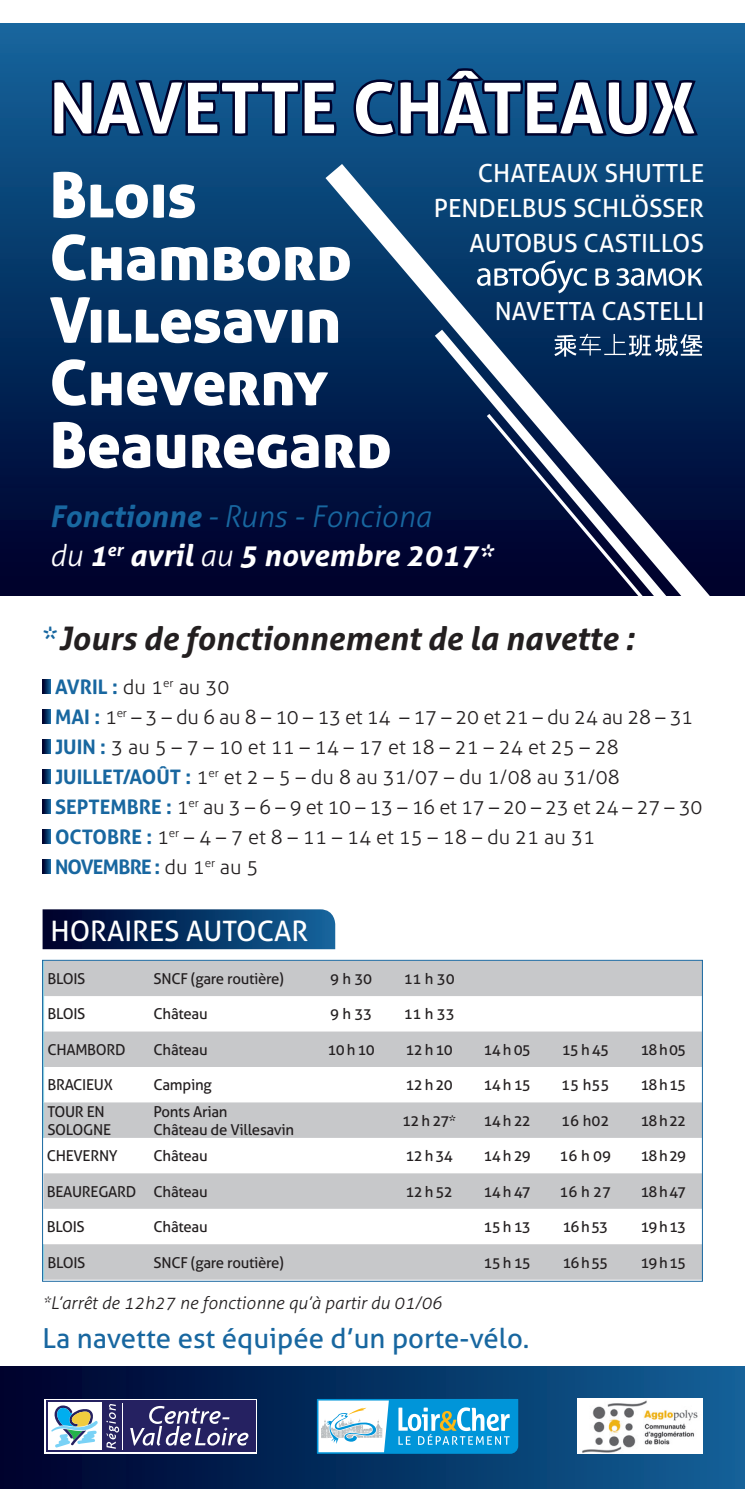
<style>
.page{position:relative;width:745px;height:1489px;background:#fff}
.page>*{position:absolute;margin:0;border:0;box-sizing:border-box;transform-origin:0 0}
.t1{font:700 70px "Aller";color:#fff}
.t2{font:62.5px "Aller Display";color:#fff}
.t3{font:italic 700 32.5px "Aller";color:#231f20}
.t4{font:italic 700 30px "Aller";color:#fff}
.t5{font:italic 300 30px "Aller";color:#1867a0}
.t6{font:28px "Aller";color:#fff}
.t7{font:27.5px "Aller";color:#1867a0}
.t8{font:25px "Aller";color:#fff}
.t9{font:300 20px "Aller";color:#231f20}
.t10{font:300 20px "Aller";letter-spacing:-.02em;color:#231f20}
.t11{font:700 20px "Aller";letter-spacing:-.04em;color:#1867a0}
.t12{font:italic 300 17.5px "Aller";color:#231f20}
.t13{font:15px/18px "Aller";letter-spacing:-.02em;color:#231f20}
.s1{font-weight:700}
.s2{font-weight:300}
.s3{font-weight:400;font-style:normal;color:#1867a0}
.s4{font-weight:700;color:#1867a0}
.s5{font-weight:300;color:#231f20}
</style>
<div class="page">
<div style="left:0;top:23px;width:744px;height:572px;background:linear-gradient(to bottom,#12659c,#000028)"></div>
<svg style="left:325px;top:164px;width:419px;height:432px;background:#133865"></svg>
<svg style="left:486px;top:414px;width:258px;height:182px"></svg>
<div style="left:0;top:1366px;width:744px;height:122px;background:linear-gradient(to right,#00002b,#126298)"></div>
<svg style="left:317px;top:1398px;width:201px;height:55px"></svg>
<svg style="left:43px;top:679px;width:7px;height:15px"></svg>
<svg style="left:43px;top:709px;width:7px;height:15px"></svg>
<svg style="left:43px;top:739px;width:7px;height:15px"></svg>
<svg style="left:43px;top:769px;width:7px;height:15px"></svg>
<svg style="left:43px;top:799px;width:7px;height:15px"></svg>
<svg style="left:43px;top:829px;width:7px;height:15px"></svg>
<svg style="left:43px;top:859px;width:7px;height:15px"></svg>
<svg style="left:48px;top:75px;width:291px;height:66px;background:#093465"></svg>
<svg style="left:350px;top:65px;width:351px;height:75px;background:#0a386b"></svg>
<img style="left:577px;top:1398px;width:125px;height:55px">
<svg style="left:43px;top:909px;width:292px;height:40px;background:#093263"></svg>
<svg style="left:44px;top:961px;width:656px;height:318px;fill:#c7c8ca"></svg>
<svg style="left:44px;top:1398px;width:212px;height:55px"></svg>
<div style="left:46px;top:1400px;width:209px;height:51px;background:#252161"></div>
<div style="left:48px;top:1402px;width:53px;height:48px;background:#fff"></div>
<svg style="left:51px;top:1405px;width:47px;height:42px"></svg>
<hr style="left:122px;top:1402px;width:1px;height:47px;background:#fff">
<svg style="left:106px;top:1404px;width:13px;height:44px"></svg>
<svg style="left:130px;top:1405px;width:118px;height:40px"></svg>
<svg style="left:476px;top:260px;width:110px;height:33px"></svg>
<svg style="left:595px;top:268px;width:13px;height:18px"></svg>
<svg style="left:616px;top:268px;width:86px;height:18px"></svg>
<svg style="left:554px;top:334px;width:148px;height:22px"></svg>
<p class="t1" style="left:49px;top:65px;width:647px">NAVETTE CHÂTEAUX</p>
<p class="t8" style="left:477px;top:158px;width:228px">CHATEAUX SHUTTLE</p>
<p class="t8" style="left:433px;top:193px;width:271px">PENDELBUS SCHLÖSSER</p>
<p class="t8" style="left:469px;top:228px;width:236px">AUTOBUS CASTILLOS</p>
<p class="t2" style="left:50px;top:155px;width:149px">Blois</p>
<p class="t2" style="left:50px;top:218px;width:303px">Chambord</p>
<p class="t2" style="left:50px;top:280px;width:293px">Villesavin</p>
<p class="t2" style="left:50px;top:343px;width:280px">Cheverny</p>
<p class="t2" style="left:50px;top:405px;width:343px">Beauregard</p>
<p class="t5" style="left:50px;top:498px;width:382px"><span class="s1">Fonctionne</span> - Runs - Fonciona</p>
<p class="t4" style="left:50px;top:536px;width:444px"><span class="s2">du</span> 1<sup>er</sup> avril <span class="s2">au</span> 5 novembre 2017*</p>
<p class="t8" style="left:494px;top:296px;width:211px">NAVETTA CASTELLI</p>
<p class="t3" style="left:43px;top:618px;width:592px"><span class="s3">*</span>Jours de fonctionnement de la navette :</p>
<p class="t9" style="left:55px;top:674px;width:176px"><span class="s4">AVRIL :</span> du 1<sup>er</sup> au 30</p>
<p class="t10" style="left:55px;top:704px;width:639px"><span class="s4">MAI :</span> 1<sup>er</sup> – 3 – du 6 au 8 – 10 – 13 et 14 – 17 – 20 et 21 – du 24 au 28 – 31</p>
<p class="t9" style="left:55px;top:734px;width:565px"><span class="s4">JUIN :</span> 3 au 5 – 7 – 10 et 11 – 14 – 17 et 18 – 21 – 24 et 25 – 28</p>
<p class="t9" style="left:55px;top:764px;width:566px"><span class="s4">JUILLET/AOÛT :</span> 1<sup>er</sup> et 2 – 5 – du 8 au 31/07 – du 1/08 au 31/08</p>
<p class="t10" style="left:55px;top:794px;width:648px"><span class="s4">SEPTEMBRE :</span> 1<sup>er</sup> au 3 – 6 – 9 et 10 – 13 – 16 et 17 – 20 – 23 et 24 – 27 – 30</p>
<p class="t9" style="left:55px;top:824px;width:541px"><span class="s4">OCTOBRE :</span> 1<sup>er</sup> – 4 – 7 et 8 – 11 – 14 et 15 – 18 – du 21 au 31</p>
<p class="t11" style="left:55px;top:854px;width:205px">NOVEMBRE : <span class="s5">du 1</span><sup>er</sup> <span class="s5">au 5</span></p>
<p class="t6" style="left:50px;top:914px;width:259px">HORAIRES AUTOCAR</p>
<p class="t13" style="left:47px;top:969px;width:39px">BLOIS</p>
<p class="t13" style="left:153px;top:969px;width:132px">SNCF (gare routière)</p>
<p class="t13" style="left:330px;top:969px;width:44px">9 h 30</p>
<p class="t13" style="left:403px;top:969px;width:52px">11 h 30</p>
<p class="t13" style="left:47px;top:1004px;width:39px">BLOIS</p>
<p class="t13" style="left:153px;top:1004px;width:55px">Château</p>
<p class="t13" style="left:330px;top:1004px;width:44px">9 h 33</p>
<p class="t13" style="left:403px;top:1004px;width:52px">11 h 33</p>
<p class="t13" style="left:47px;top:1040px;width:80px">CHAMBORD</p>
<p class="t13" style="left:153px;top:1040px;width:55px">Château</p>
<p class="t13" style="left:327px;top:1040px;width:49px">10 h 10</p>
<p class="t13" style="left:405px;top:1040px;width:49px">12 h 10</p>
<p class="t13" style="left:483px;top:1040px;width:49px">14 h 05</p>
<p class="t13" style="left:561px;top:1040px;width:49px">15 h 45</p>
<p class="t13" style="left:640px;top:1040px;width:47px">18 h 05</p>
<p class="t13" style="left:47px;top:1075px;width:67px">BRACIEUX</p>
<p class="t13" style="left:153px;top:1075px;width:60px">Camping</p>
<p class="t13" style="left:405px;top:1075px;width:49px">12 h 20</p>
<p class="t13" style="left:483px;top:1075px;width:49px">14 h 15</p>
<p class="t13" style="left:561px;top:1075px;width:50px">15 h55</p>
<p class="t13" style="left:640px;top:1075px;width:47px">18 h 15</p>
<p class="t13" style="left:47px;top:1102px;width:59px">TOUR EN</p>
<p class="t13" style="left:47px;top:1120px;width:65px">SOLOGNE</p>
<p class="t13" style="left:153px;top:1102px;width:142px">Ponts Arian<br>Château de Villesavin</p>
<p class="t13" style="left:402px;top:1111px;width:55px">12 h 27*</p>
<p class="t13" style="left:483px;top:1111px;width:49px">14 h 22</p>
<p class="t13" style="left:561px;top:1111px;width:50px">16 h02</p>
<p class="t13" style="left:640px;top:1111px;width:47px">18 h 22</p>
<p class="t13" style="left:47px;top:1146px;width:73px">CHEVERNY</p>
<p class="t13" style="left:153px;top:1146px;width:55px">Château</p>
<p class="t13" style="left:405px;top:1146px;width:49px">12 h 34</p>
<p class="t13" style="left:483px;top:1146px;width:49px">14 h 29</p>
<p class="t13" style="left:559px;top:1146px;width:53px">16 h 09</p>
<p class="t13" style="left:640px;top:1146px;width:47px">18 h 29</p>
<p class="t13" style="left:47px;top:1182px;width:91px">BEAUREGARD</p>
<p class="t13" style="left:153px;top:1182px;width:55px">Château</p>
<p class="t13" style="left:405px;top:1182px;width:49px">12 h 52</p>
<p class="t13" style="left:483px;top:1182px;width:49px">14 h 47</p>
<p class="t13" style="left:559px;top:1182px;width:53px">16 h 27</p>
<p class="t13" style="left:640px;top:1182px;width:47px">18 h 47</p>
<p class="t13" style="left:47px;top:1217px;width:39px">BLOIS</p>
<p class="t13" style="left:153px;top:1217px;width:55px">Château</p>
<p class="t13" style="left:483px;top:1217px;width:49px">15 h 13</p>
<p class="t13" style="left:562px;top:1217px;width:47px">16 h 53</p>
<p class="t13" style="left:640px;top:1217px;width:47px">19 h 13</p>
<p class="t13" style="left:47px;top:1252px;width:39px">BLOIS</p>
<p class="t13" style="left:153px;top:1252px;width:132px">SNCF (gare routière)</p>
<p class="t13" style="left:483px;top:1252px;width:49px">15 h 15</p>
<p class="t13" style="left:562px;top:1252px;width:47px">16 h 55</p>
<p class="t13" style="left:640px;top:1252px;width:47px">19 h 15</p>
<p class="t12" style="left:43px;top:1291px;width:401px">*L’arrêt de 12h27 ne fonctionne qu’à partir du 01/06</p>
<p class="t7" style="left:43px;top:1321px;width:488px">La navette est équipée d’un porte-vélo.</p>
</div>
